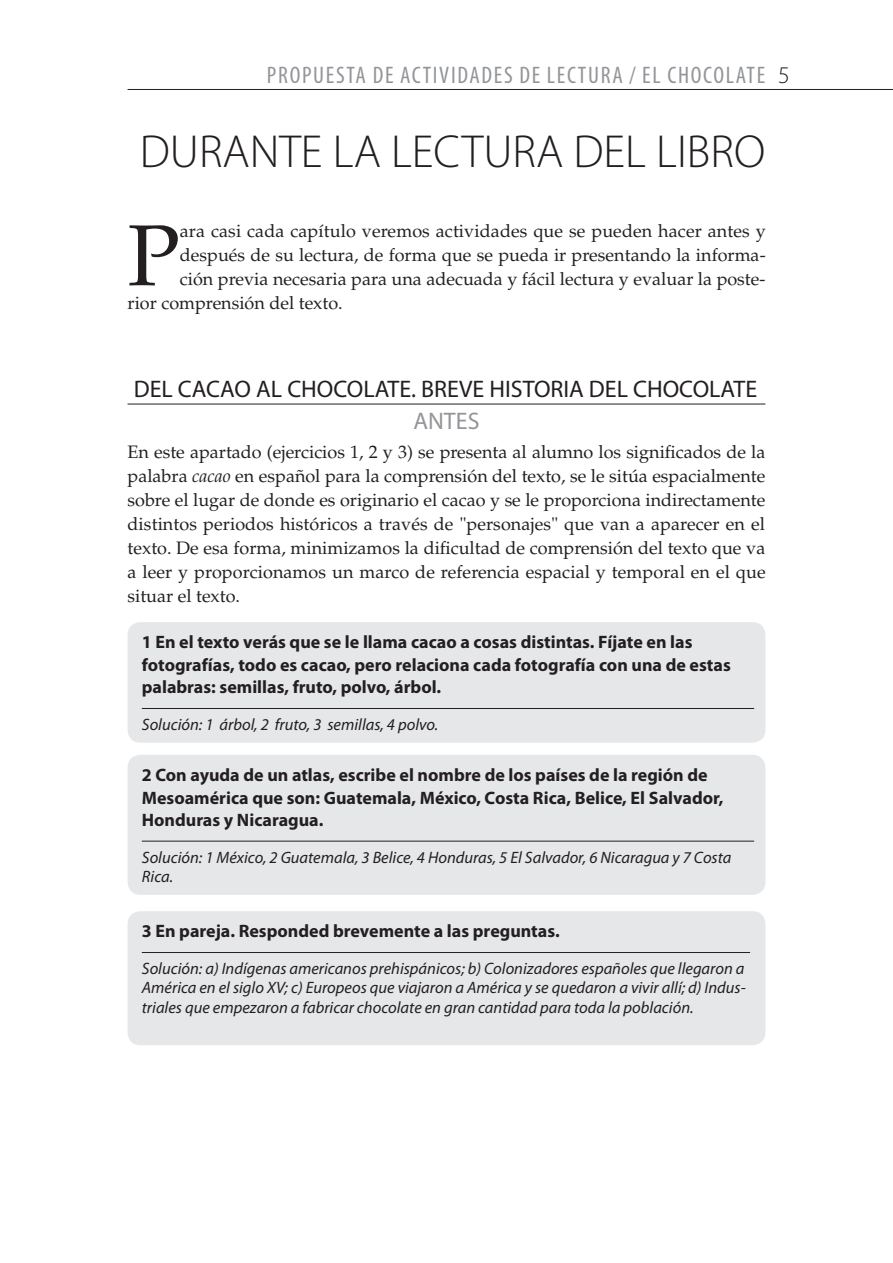
<style>
.page{position:relative;width:893px;height:1263px;background:#fff}
.page>*{position:absolute;margin:0;border:0;box-sizing:border-box;transform-origin:0 0}
.t1{font:86.55px "Palatino LT Std";color:#231f20}
.t2{font:300 46.5px "Myriad Pro";color:#231f20}
.t3{font:24px/32.5px "Myriad Pro";color:#231f20;text-align:center}
.t4{font:condensed 24px "Myriad Pro";letter-spacing:.07em;color:#939598}
.t5{font:300 24px "Myriad Pro";color:#231f20}
.t6{font:18px/24px "Palatino LT Std";color:#231f20;text-align:justify}
.t7{font:700 18px/22.5px "Myriad Pro";color:#231f20}
.t8{font:italic 16.5px/19.5px "Myriad Pro";color:#231f20}
.s1{color:#939598}
.s2{font-style:italic}
</style>
<div class="page">
<hr style="left:128px;top:89px;width:765px;height:1px;background:#231f20">
<hr style="left:128px;top:404px;width:637px;height:1px;background:#231f20">
<div style="left:128px;top:622px;width:637px;height:121px;background:#e6e7e9;border-radius:13px"></div>
<hr style="left:142px;top:708px;width:612px;height:1px;background:#231f20">
<div style="left:128px;top:755px;width:637px;height:140px;background:#e6e7e9;border-radius:13px"></div>
<hr style="left:142px;top:841px;width:612px;height:1px;background:#231f20">
<div style="left:128px;top:911px;width:637px;height:134px;background:#e6e7e9;border-radius:13px"></div>
<hr style="left:142px;top:952px;width:608px;height:1px;background:#231f20">
<p class="t4" style="left:267px;top:60px;width:436px">PROPUESTA DE ACTIVIDADES DE LECTURA / EL CHOCOLATE</p>
<p class="t5" style="left:778px;top:62px;width:13px">5</p>
<p class="t2" style="left:140px;top:126px;width:627px">DURANTE LA LECTURA DEL LIBRO</p>
<p class="t1" style="left:128px;top:205px;width:54px">P</p>
<p class="t6" style="left:180px;top:219px;width:587px">ara casi cada capítulo veremos actividades que se pueden hacer antes y</p>
<p class="t6" style="left:180px;top:243px;width:587px">después de su lectura, de forma que se pueda ir presentando la informa-</p>
<p class="t6" style="left:180px;top:267px;width:587px">ción previa necesaria para una adecuada y fácil lectura y evaluar la poste-</p>
<p class="t6" style="left:128px;top:291px;width:217px">rior comprensión del texto.</p>
<p class="t3" style="left:134px;top:372px;width:625px">DEL CACAO AL CHOCOLATE. BREVE HISTORIA DEL CHOCOLATE<br><span class="s1">ANTES</span></p>
<p class="t6" style="left:128px;top:440px;width:640px">En este apartado (ejercicios 1, 2 y 3) se presenta al alumno los significados de la palabra <span class="s2">cacao</span> en español para la comprensión del texto, se le sitúa espacialmente sobre el lugar de donde es originario el cacao y se le proporciona indirectamente distintos periodos históricos a través de "personajes" que van a aparecer en el texto. De esa forma, minimizamos la dificultad de comprensión del texto que va a leer y proporcionamos un marco de referencia espacial y temporal en el que situar el texto.</p>
<p class="t7" style="left:142px;top:630px;width:590px">1 En el texto verás que se le llama cacao a cosas distintas. Fíjate en las fotografías, todo es cacao, pero relaciona cada fotografía con una de estas palabras: semillas, fruto, polvo, árbol.</p>
<p class="t8" style="left:142px;top:714px;width:298px">Solución: 1 árbol, 2 fruto, 3 semillas, 4 polvo.</p>
<p class="t7" style="left:142px;top:763px;width:583px">2 Con ayuda de un atlas, escribe el nombre de los países de la región de<br>Mesoamérica que son: Guatemala, México, Costa Rica, Belice, El Salvador,<br>Honduras y Nicaragua.</p>
<p class="t8" style="left:142px;top:847px;width:591px">Solución: 1 México, 2 Guatemala, 3 Belice, 4 Honduras, 5 El Salvador, 6 Nicaragua y 7 Costa<br>Rica.</p>
<p class="t7" style="left:142px;top:919px;width:419px">3 En pareja. Responded brevemente a las preguntas.</p>
<p class="t8" style="left:142px;top:958px;width:605px;text-align:justify">Solución: a) Indígenas americanos prehispánicos; b) Colonizadores españoles que llegaron a América en el siglo XV; c) Europeos que viajaron a América y se quedaron a vivir allí; d) Indus&shy;triales que empezaron a fabricar chocolate en gran cantidad para toda la población.</p>
</div>
